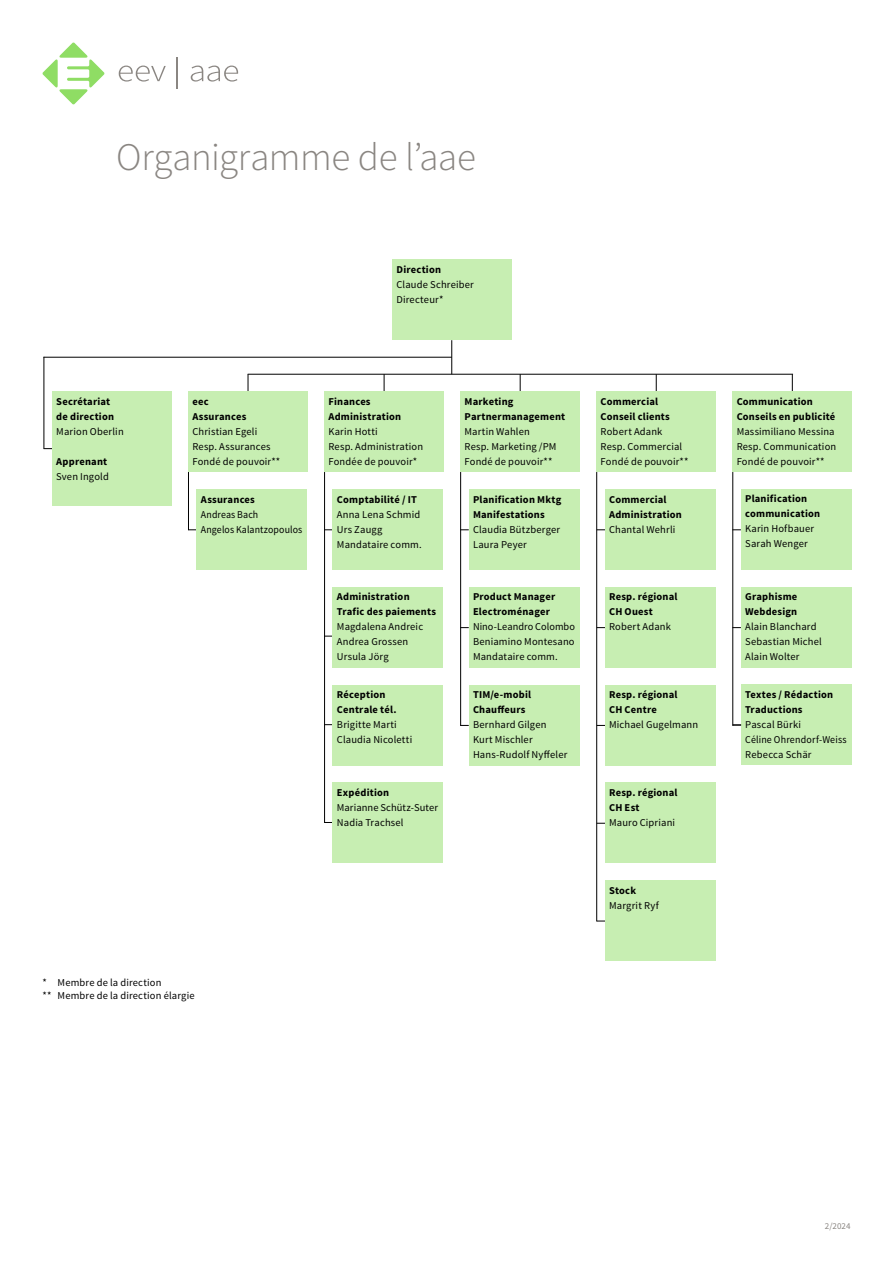
<style>
.page{position:relative;width:893px;height:1263px;background:#fff}
.page>*{position:absolute;margin:0;border:0;box-sizing:border-box;transform-origin:0 0}
.t1{font:300 39px "Source Sans Pro";letter-spacing:-.01em;color:#8a8682}
.t2{font:10.5px/15px "Source Sans Pro";letter-spacing:.015em;color:#000}
.t3{font:700 10.5px/15px "Source Sans Pro";letter-spacing:.02em;color:#000}
.t4{font:10.5px/15px "Source Sans Pro";letter-spacing:.015em;color:#000;scale:.94 1}
.t5{font:9px "Source Sans Pro";color:#8a8682}
</style>
<div class="page">
<svg style="left:43px;top:43px;width:62px;height:61px"></svg>
<svg style="left:119px;top:66px;width:47px;height:16px"></svg>
<hr style="left:177px;top:57px;width:1px;height:32px;background:#8a8682">
<svg style="left:191px;top:66px;width:47px;height:16px"></svg>
<div style="left:741px;top:684px;width:110px;height:81px;background:#c7eeb2"></div>
<hr style="left:451px;top:340px;width:1px;height:34px;background:#000">
<hr style="left:248px;top:374px;width:545px;height:1px;background:#000">
<hr style="left:44px;top:357px;width:408px;height:1px;background:#000">
<svg style="left:248px;top:374px;width:1px;height:17px"></svg>
<svg style="left:656px;top:374px;width:1px;height:17px"></svg>
<svg style="left:520px;top:374px;width:1px;height:17px"></svg>
<svg style="left:384px;top:374px;width:1px;height:17px"></svg>
<svg style="left:792px;top:374px;width:1px;height:17px"></svg>
<hr style="left:44px;top:357px;width:1px;height:92px;background:#000">
<hr style="left:188px;top:472px;width:1px;height:58px;background:#000">
<hr style="left:324px;top:472px;width:1px;height:351px;background:#000">
<hr style="left:460px;top:472px;width:1px;height:254px;background:#000">
<hr style="left:732px;top:472px;width:1px;height:254px;background:#000">
<div style="left:392px;top:259px;width:119px;height:81px;background:#c7eeb2"></div>
<div style="left:188px;top:391px;width:119px;height:81px;background:#c7eeb2"></div>
<div style="left:197px;top:489px;width:110px;height:81px;background:#c7eeb2"></div>
<div style="left:333px;top:489px;width:110px;height:81px;background:#c7eeb2"></div>
<div style="left:333px;top:587px;width:110px;height:81px;background:#c7eeb2"></div>
<div style="left:469px;top:489px;width:110px;height:81px;background:#c7eeb2"></div>
<div style="left:741px;top:587px;width:110px;height:81px;background:#c7eeb2"></div>
<div style="left:741px;top:489px;width:110px;height:81px;background:#c7eeb2"></div>
<div style="left:469px;top:587px;width:110px;height:81px;background:#c7eeb2"></div>
<div style="left:333px;top:685px;width:110px;height:80px;background:#c7eeb2"></div>
<div style="left:333px;top:782px;width:110px;height:81px;background:#c7eeb2"></div>
<div style="left:469px;top:685px;width:110px;height:80px;background:#c7eeb2"></div>
<hr style="left:596px;top:472px;width:1px;height:449px;background:#000">
<div style="left:605px;top:489px;width:110px;height:81px;background:#c7eeb2"></div>
<div style="left:605px;top:587px;width:110px;height:81px;background:#c7eeb2"></div>
<div style="left:605px;top:685px;width:110px;height:80px;background:#c7eeb2"></div>
<div style="left:605px;top:782px;width:110px;height:81px;background:#c7eeb2"></div>
<div style="left:605px;top:880px;width:110px;height:81px;background:#c7eeb2"></div>
<div style="left:52px;top:391px;width:119px;height:115px;background:#c7eeb2"></div>
<div style="left:324px;top:391px;width:119px;height:81px;background:#c7eeb2"></div>
<div style="left:460px;top:391px;width:119px;height:81px;background:#c7eeb2"></div>
<div style="left:596px;top:391px;width:119px;height:81px;background:#c7eeb2"></div>
<div style="left:732px;top:391px;width:119px;height:81px;background:#c7eeb2"></div>
<svg style="left:733px;top:724px;width:8px;height:2px"></svg>
<h1 class="t1" style="left:116px;top:133px;width:361px">Organigramme de l’aae</h1>
<p class="t3" style="left:396px;top:262px;width:46px">Direction</p>
<p class="t2" style="left:396px;top:277px;width:79px">Claude Schreiber<br>Directeur*</p>
<p class="t3" style="left:56px;top:394px;width:59px">Secrétariat de direction</p>
<p class="t2" style="left:56px;top:424px;width:69px">Marion Oberlin</p>
<p class="t3" style="left:56px;top:454px;width:52px">Apprenant</p>
<p class="t2" style="left:56px;top:469px;width:54px">Sven Ingold</p>
<p class="t3" style="left:192px;top:394px;width:56px">eec<br>Assurances</p>
<p class="t2" style="left:192px;top:424px;width:89px">Christian Egeli<br>Resp. Assurances<br>Fondé de pouvoir**</p>
<p class="t3" style="left:201px;top:492px;width:56px">Assurances</p>
<p class="t4" style="left:201px;top:507px;width:109px">Andreas Bach<br>Angelos Kalantzopoulos</p>
<p class="t3" style="left:328px;top:394px;width:74px">Finances<br>Administration</p>
<p class="t2" style="left:328px;top:424px;width:96px">Karin Hotti<br>Resp. Administration<br>Fondée de pouvoir*</p>
<p class="t3" style="left:337px;top:492px;width:81px">Comptabilité / IT</p>
<p class="t2" style="left:337px;top:507px;width:86px">Anna Lena Schmid<br>Urs Zaugg<br>Mandataire comm.</p>
<p class="t3" style="left:337px;top:590px;width:101px">Administration<br>Trafic des paiements</p>
<p class="t2" style="left:337px;top:619px;width:88px">Magdalena Andreic<br>Andrea Grossen<br>Ursula Jörg</p>
<p class="t3" style="left:337px;top:687px;width:61px">Réception<br>Centrale tél.</p>
<p class="t2" style="left:337px;top:717px;width:77px">Brigitte Marti<br>Claudia Nicoletti</p>
<p class="t3" style="left:337px;top:785px;width:54px">Expédition</p>
<p class="t2" style="left:337px;top:800px;width:103px">Marianne Schütz-Suter<br>Nadia Trachsel</p>
<p class="t2" style="left:43px;top:976px;width:154px;line-height:13.5px">* Membre de la direction<br>** Membre de la direction élargie</p>
<p class="t3" style="left:464px;top:394px;width:102px">Marketing<br>Partnermanagement</p>
<p class="t2" style="left:464px;top:424px;width:94px">Martin Wahlen<br>Resp. Marketing /PM<br>Fondé de pouvoir**</p>
<p class="t3" style="left:473px;top:492px;width:90px">Planification Mktg<br>Manifestations</p>
<p class="t2" style="left:473px;top:522px;width:89px">Claudia Bützberger<br>Laura Peyer</p>
<p class="t3" style="left:473px;top:590px;width:84px">Product Manager<br>Electroménager</p>
<p class="t2" style="left:473px;top:619px;width:104px;text-align:justify">Nino-Leandro Colombo Beniamino Montesano Mandataire comm.</p>
<p class="t3" style="left:473px;top:687px;width:60px">TIM/e-mobil<br>Chauffeurs</p>
<p class="t2" style="left:473px;top:717px;width:96px">Bernhard Gilgen<br>Kurt Mischler<br>Hans-Rudolf Nyffeler</p>
<p class="t3" style="left:601px;top:394px;width:71px">Commercial<br>Conseil clients</p>
<p class="t2" style="left:601px;top:424px;width:89px">Robert Adank<br>Resp. Commercial<br>Fondé de pouvoir**</p>
<p class="t3" style="left:609px;top:492px;width:74px">Commercial<br>Administration</p>
<p class="t2" style="left:609px;top:522px;width:68px">Chantal Wehrli</p>
<p class="t3" style="left:609px;top:590px;width:70px">Resp. régional<br>CH Ouest</p>
<p class="t2" style="left:609px;top:619px;width:63px">Robert Adank</p>
<p class="t3" style="left:609px;top:687px;width:70px">Resp. régional<br>CH Centre</p>
<p class="t2" style="left:609px;top:717px;width:91px">Michael Gugelmann</p>
<p class="t3" style="left:609px;top:785px;width:70px">Resp. régional<br>CH Est</p>
<p class="t2" style="left:609px;top:815px;width:68px">Mauro Cipriani</p>
<p class="t3" style="left:609px;top:883px;width:28px">Stock</p>
<p class="t2" style="left:609px;top:898px;width:51px">Margrit Ryf</p>
<p class="t3" style="left:737px;top:394px;width:100px">Communication<br>Conseils en publicité</p>
<p class="t2" style="left:737px;top:424px;width:101px">Massimiliano Messina<br>Resp. Communication<br>Fondé de pouvoir**</p>
<p class="t3" style="left:745px;top:492px;width:76px">Planification communication</p>
<p class="t2" style="left:745px;top:522px;width:71px">Karin Hofbauer<br>Sarah Wenger</p>
<p class="t3" style="left:745px;top:590px;width:54px">Graphisme<br>Webdesign</p>
<p class="t2" style="left:745px;top:619px;width:78px">Alain Blanchard<br>Sebastian Michel<br>Alain Wolter</p>
<p class="t3" style="left:745px;top:687px;width:89px">Textes / Rédaction<br>Traductions</p>
<p class="t2" style="left:745px;top:717px;width:103px">Pascal Bürki<br>Céline Ohrendorf-Weiss<br>Rebecca Schär</p>
<p class="t5" style="left:825px;top:1220px;width:27px">2/2024</p>
</div>
